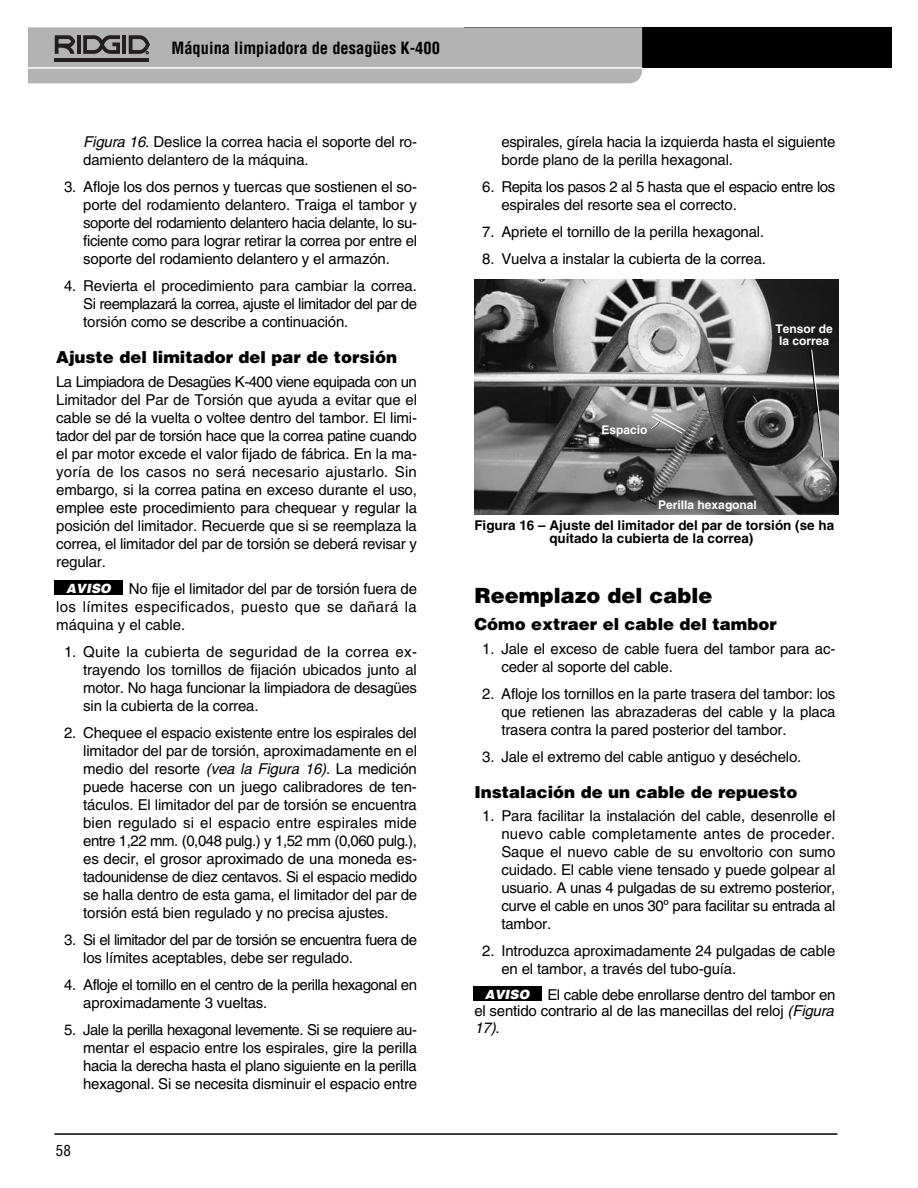
<style>
.page{position:relative;width:918px;height:1188px;background:#fff}
.page>*{position:absolute;margin:0;border:0;box-sizing:border-box;transform-origin:0 0}
.t1{font:900 21px "Helvetica";color:#000}
.t2{font:900 16.5px "Helvetica";color:#000}
.t3{font:700 condensed 16.5px "Helvetica";color:#000}
.t4{font:15px/18px "Helvetica";letter-spacing:-.01em;color:#000;text-align:justify}
.t5{font:15px/18px "Helvetica";letter-spacing:-.035em;color:#000}
.t6{font:15px/18px "Helvetica";letter-spacing:-.03em;color:#000}
.t7{font:condensed 15px "Helvetica";color:#000}
.t8{font:700 13.5px/13.5px "Helvetica";color:#000;text-align:center}
.t9{font:italic 900 12.75px "Helvetica";color:#fff}
.t10{font:700 12px/12px "Helvetica";color:#fff;text-align:center}
.s1{font-style:italic}
</style>
<div class="page">
<hr style="left:54px;top:1133px;width:783px;height:2px;background:#000">
<div style="left:464px;top:27px;width:427px;height:41px;background:#000"></div>
<svg style="left:28px;top:27px;width:614px;height:56px;background:#afafaf"></svg>
<div style="left:473px;top:987px;width:69px;height:14px;background:#000"></div>
<img style="left:474px;top:279px;width:364px;height:235px">
<svg style="left:637px;top:495px;width:20px;height:10px"></svg>
<svg style="left:650px;top:412px;width:36px;height:23px"></svg>
<svg style="left:809px;top:348px;width:16px;height:110px;background:#5c5c5c"></svg>
<div style="left:55px;top:581px;width:68px;height:14px;background:#000"></div>
<p class="t3" style="left:172px;top:42px;width:270px">Máquina limpiadora de desagües K-400</p>
<p class="t4" style="left:83px;top:134px;width:335px"><span class="s1">Figura 16.</span>Deslice la correa hacia el soporte del ro&shy;damiento delantero de la máquina.</p>
<p class="t4" style="left:83px;top:179px;width:335px;text-indent:-19px">3. Afloje los dos pernos y tuercas que sostienen el so&shy;porte del rodamiento delantero. Traiga el tambor y soporte del rodamiento delantero hacia delante, lo su&shy;ficiente como para lograr retirar la correa por entre el soporte del rodamiento delantero y el armazón.</p>
<p class="t4" style="left:83px;top:278px;width:335px;text-indent:-19px">4. Revierta el procedimiento para cambiar la correa.<br>Si reemplazará la correa, ajuste el limitador del par de torsión como se describe a continuación.</p>
<p class="t2" style="left:56px;top:351px;width:342px">Ajuste del limitador del par de torsión</p>
<p class="t4" style="left:56px;top:374px;width:362px">La Limpiadora de Desagües K-400 viene equipada con un Limitador del Par de Torsión que ayuda a evitar que el cable se dé la vuelta o voltee dentro del tambor. El limi&shy;tador del par de torsión hace que la correa patine cuando el par motor excede el valor fijado de fábrica. En la ma - yoría de los casos no será necesario ajustarlo. Sin em bargo, si la correa patina en exceso durante el uso, emplee este procedimiento para chequear y regular la posición del limitador. Recuerde que si se reemplaza la correa, el limitador del par de torsión se deberá revisar y regular.</p>
<p class="t4" style="left:56px;top:581px;width:362px;text-indent:73px">No fije el limitador del par de torsión fuera de los límites especificados, puesto que se dañará la máquina y el cable.</p>
<p class="t4" style="left:83px;top:644px;width:335px;text-indent:-19px">1. Quite la cubierta de seguridad de la correa ex&shy;trayendo los tornillos de fijación ubicados junto al motor. No haga funcionar la limpiadora de desagües sin la cubierta de la correa.</p>
<p class="t4" style="left:83px;top:725px;width:336px;text-indent:-19px">2. Chequee el espacio existente entre los espirales del limitador del par de torsión, aproximadamente en el medio del resorte <span class="s1">(vea la Figura 16)</span>. La medición puede hacerse con un juego calibradores de ten&shy;táculos. El limitador del par de torsión se encuentra bien regulado si el espacio entre espirales mide entre 1,22 mm. (0,048 pulg.) y 1,52 mm (0,060 pulg.), es decir, el grosor aproximado de una moneda es&shy;tadounidense de diez centavos. Si el espacio medido se halla dentro de esta gama, el limitador del par de torsión está bien regulado y no precisa ajustes.</p>
<p class="t5" style="left:83px;top:932px;width:335px;text-indent:-19px">3. Si el limitador del par de torsión se encuentra fuera de los límites aceptables, debe ser regulado.</p>
<p class="t5" style="left:83px;top:977px;width:335px;text-indent:-19px">4. Afloje el tornillo en el centro de la perilla hexagonal en aproximadamente 3 vueltas.</p>
<p class="t4" style="left:83px;top:1022px;width:335px;text-indent:-19px">5. Jale la perilla hexagonal levemente. Si se requiere au&shy;mentar el espacio entre los espirales, gire la perilla hacia la derecha hasta el plano siguiente en la perilla hexagonal. Si se necesita disminuir el espacio entre</p>
<p class="t9" style="left:66px;top:584px;width:48px">AVISO</p>
<p class="t7" style="left:56px;top:1145px;width:16px">58</p>
<p class="t4" style="left:501px;top:134px;width:335px">espirales, gírela hacia la izquierda hasta el siguiente borde plano de la perilla hexagonal.</p>
<p class="t6" style="left:501px;top:179px;width:335px;text-indent:-19px">6. Repita los pasos 2 al 5 hasta que el espacio entre los espirales del resorte sea el correcto.</p>
<p class="t4" style="left:482px;top:224px;width:283px">7. Apriete el tornillo de la perilla hexagonal.</p>
<p class="t4" style="left:482px;top:251px;width:285px">8. Vuelva a instalar la cubierta de la correa.</p>
<p class="t10" style="left:775px;top:324px;width:59px">Tensor de la correa</p>
<p class="t10" style="left:602px;top:424px;width:48px">Espacio</p>
<p class="t10" style="left:658px;top:500px;width:100px">Perilla hexagonal</p>
<p class="t8" style="left:474px;top:520px;width:361px">Figura 16 – Ajuste del limitador del par de torsión (se ha quitado la cubierta de la correa)</p>
<h1 class="t1" style="left:474px;top:588px;width:240px">Reemplazo del cable</h1>
<p class="t2" style="left:474px;top:618px;width:304px">Cómo extraer el cable del tambor</p>
<p class="t4" style="left:501px;top:641px;width:336px;text-indent:-19px">1. Jale el exceso de cable fuera del tambor para ac&shy;ceder al soporte del cable.</p>
<p class="t4" style="left:501px;top:686px;width:336px;text-indent:-19px">2. Afloje los tornillos en la parte trasera del tambor: los que retienen las abrazaderas del cable y la placa trasera contra la pared posterior del tambor.</p>
<p class="t4" style="left:482px;top:749px;width:321px">3. Jale el extremo del cable antiguo y deséchelo.</p>
<p class="t2" style="left:474px;top:786px;width:325px">Instalación de un cable de repuesto</p>
<p class="t4" style="left:501px;top:808px;width:336px;text-indent:-19px">1. Para facilitar la instalación del cable, desenrolle el nuevo cable completamente antes de proceder.<br>Saque el nuevo cable de su envoltorio con sumo cuidado. El cable viene tensado y puede golpear al usuario. A unas 4 pulgadas de su extremo posterior, curve el cable en unos 30º para facilitar su entrada al tambor.</p>
<p class="t4" style="left:501px;top:943px;width:336px;text-indent:-19px">2. Introduzca aproximadamente 24 pulgadas de cable en el tambor, a través del tubo-guía.</p>
<p class="t4" style="left:474px;top:987px;width:364px;line-height:16.5px;text-indent:73px">El cable debe enrollarse dentro del tambor en el sentido contrario al de las manecillas del reloj <span class="s1">(Figura 17)</span>.</p>
<p class="t9" style="left:485px;top:990px;width:48px">AVISO</p>
</div>
